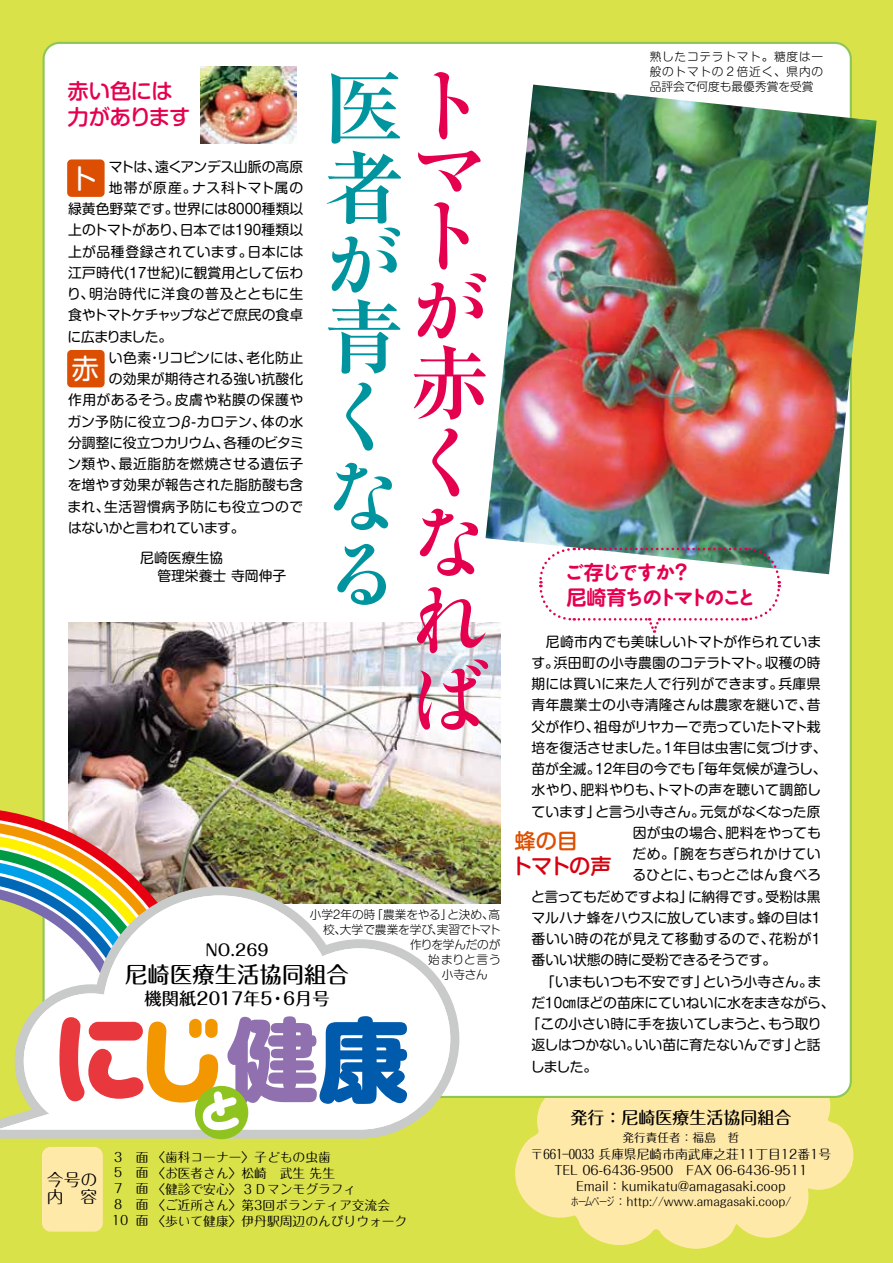
<style>
.page{position:relative;width:893px;height:1263px;background:#dae24a}
.page>*{position:absolute;margin:0;border:0;box-sizing:border-box;transform-origin:0 0}
.t1{font:79.8px/78.6px "Ryumin Std Bold KO";color:#e5004f}
.t2{font:700 79.8px "Ryumin Pr 6";color:#00959e}
.t3{font:79.8px/78.8px "Ryumin Std Bold KO";color:#00959e}
.t4{font:700 79.8px "Ryumin Pr 6";color:#e5004f}
.t5{font:27.6px "Shin M Go Pr 6";color:#fff}
.t6{font:500 22.35px "Maru Fo Pro";color:#000}
.t7{font:500 21.3px/25.5px "Shin M Go Pr 6";letter-spacing:-.03em;color:#e5004f}
.t8{font:500 21.3px "Shin M Go Pr 6";letter-spacing:-.055em;color:#d7000f}
.t9{font:500 21.3px "Shin M Go Pr 6";color:#dc4f03}
.t10{font:700 20.1px/24.8px "Maru Anti Std De";letter-spacing:-.17em;color:#e5004f}
.t11{font:500 17.25px "Maru Fo Pro";color:#000}
.t12{font:500 16.95px "Maru Fo Pro";color:#000}
.t13{font:16.8px/16.8px "Maru Fo Pro";color:#000}
.t14{font:500 15.9px "Maru Fo Pro";color:#000}
.t15{font:13.8px/18.1px "Shin M Go Pr 6";letter-spacing:.005em;color:#000}
.t16{font:13.8px "Shin M Go Pr 6";letter-spacing:.04em;color:#000}
.t17{font:13.8px "Shin M Go Pr 6";letter-spacing:-.015em;color:#000}
.t18{font:13.8px "Shin M Go Pr 6";letter-spacing:.025em;color:#000}
.t19{font:13.8px "Shin M Go Pr 6";letter-spacing:-.02em;color:#000}
.t20{font:13.8px "Shin M Go Pr 6";letter-spacing:-.03em;color:#000}
.t21{font:13.8px "Shin M Go Pr 6";letter-spacing:.03em;color:#000}
.t22{font:13.8px "Shin M Go Pr 6";letter-spacing:-.025em;color:#000}
.t23{font:13.8px "Shin M Go Pr 6";letter-spacing:.035em;color:#000}
.t24{font:13.8px "Shin M Go Pr 6";letter-spacing:.05em;color:#000}
.t25{font:13.8px "Shin M Go Pr 6";letter-spacing:-.065em;color:#000}
.t26{font:12.75px/15.9px "Maru Fo Pro";color:#000;text-align:center}
.t27{font:300 11.7px/14.9px "Shin M Go Pr 6";color:#000;text-align:justify}
.t28{font:11.7px "Maru Fo Pro";color:#000;scale:.7 1}
.t29{font:11.7px "Maru Fo Pro";color:#000}
.t30{font:300 11.7px "Shin M Go Pr 6";letter-spacing:-.02em;color:#000}
.s1{font-family:"Ryumin Std Bold KO";font-weight:400;color:#e5004f}
.s2{font-family:"Shin M Go Pr 6 De"}
</style>
<div class="page">
<svg style="left:515px;top:1090px;width:338px;height:159px;fill:#ffe9a9"></svg>
<div style="left:42px;top:1147px;width:61px;height:84px;background:#ffe9a9;border-radius:9px"></div>
<div style="left:44px;top:43px;width:807px;height:1054px;background:#fff;border-radius:16px"></div>
<img style="left:68px;top:622px;width:433px;height:282px">
<img style="left:200px;top:66px;width:97px;height:77px">
<img style="left:485px;top:85px;width:392px;height:489px">
<div style="left:67px;top:159px;width:38px;height:38px;background:#dc4f03;border-radius:4px"></div>
<div style="left:67px;top:350px;width:38px;height:37px;background:#dc4f03;border-radius:4px"></div>
<svg style="left:538px;top:546px;width:243px;height:87px"></svg>
<img style="left:0;top:807px;width:211px;height:52px">
<svg style="left:0;top:886px;width:459px;height:252px;fill:#c9caca"></svg>
<svg style="left:407px;top:895px;width:43px;height:234px"></svg>
<div style="left:195px;top:1086px;width:53px;height:53px;background:#8fc31f;border-radius:50%"></div>
<svg style="left:0;top:859px;width:407px;height:273px"></svg>
<h3 class="t7" style="left:68px;top:77px;width:124px">赤い色には力があります</h3>
<p class="t20" style="left:109px;top:155px;width:196px">マトは、遠くアンデス山脈の高原</p>
<p class="t24" style="left:109px;top:176px;width:196px">地帯が原産。ナス科トマト属の</p>
<p class="t15" style="left:68px;top:199px;width:237px">緑黄色野菜です。世界には8000種類以</p>
<p class="t15" style="left:68px;top:220px;width:237px">上のトマトがあり、日本では190種類以</p>
<p class="t21" style="left:68px;top:240px;width:237px">上が品種登録されています。日本には</p>
<p class="t15" style="left:68px;top:263px;width:237px">江戸時代(17世紀)に観賞用として伝わ</p>
<p class="t16" style="left:67px;top:283px;width:238px">り、明治時代に洋食の普及とともに生</p>
<p class="t20" style="left:68px;top:304px;width:237px">食やトマトケチャップなどで庶民の食卓</p>
<p class="t25" style="left:68px;top:325px;width:106px">に広まりました。</p>
<p class="t18" style="left:109px;top:347px;width:196px">い色素・リコピンには、老化防止</p>
<p class="t15" style="left:109px;top:369px;width:196px">の効果が期待される強い抗酸化</p>
<p class="t16" style="left:68px;top:389px;width:237px">作用があるそう。皮膚や粘膜の保護や</p>
<p class="t15" style="left:68px;top:412px;width:237px">ガン予防に役立つβ-カロテン、体の水</p>
<p class="t22" style="left:68px;top:432px;width:237px">分調整に役立つカリウム、各種のビタミ</p>
<p class="t23" style="left:67px;top:453px;width:237px">ン類や、最近脂肪を燃焼させる遺伝子</p>
<p class="t15" style="left:68px;top:475px;width:237px">を増やす効果が報告された脂肪酸も含</p>
<p class="t16" style="left:68px;top:495px;width:237px">まれ、生活習慣病予防にも役立つので</p>
<p class="t19" style="left:68px;top:517px;width:178px">はないかと言われています。</p>
<p class="t15" style="left:157px;top:548px;width:130px;text-indent:-17px">尼崎医療生協<br>管理栄養士 寺岡伸子</p>
<h2 class="t5" style="left:70px;top:156px;width:29px">ト</h2>
<h2 class="t5" style="left:71px;top:346px;width:29px">赤</h2>
<h1 class="t2" style="left:324px;top:45px;width:146px">医<span class="s1">ト</span></h1>
<h1 class="t1" style="left:410px;top:130px;width:72px;line-height:66.2px">マト</h1>
<h1 class="t1" style="left:410px;top:265px;width:78px">が</h1>
<h1 class="t4" style="left:410px;top:320px;width:77px">赤</h1>
<h1 class="t1" style="left:410px;top:417px;width:80px">くなれば</h1>
<h1 class="t2" style="left:324px;top:125px;width:79px">者</h1>
<h1 class="t3" style="left:324px;top:219px;width:78px">が</h1>
<h1 class="t2" style="left:324px;top:274px;width:78px">青</h1>
<h1 class="t3" style="left:324px;top:371px;width:70px">くなる</h1>
<p class="t27" style="left:310px;top:907px;width:192px">小学2年の時「農業をやる」と決め、高</p>
<p class="t27" style="left:323px;top:922px;width:179px">校、大学で農業を学び、実習でトマト</p>
<p class="t30" style="left:410px;top:935px;width:92px">作りを学んだのが</p>
<p class="t27" style="left:428px;top:951px;width:74px">始まりと言う</p>
<p class="t27" style="left:442px;top:966px;width:48px">小寺さん</p>
<p class="t14" style="left:205px;top:937px;width:65px">NO.269</p>
<h3 class="t6" style="left:125px;top:957px;width:225px">尼崎医療生活協同組合</h3>
<p class="t11" style="left:145px;top:985px;width:187px">機関紙2017年5・6月号</p>
<p class="t27" style="left:650px;top:48px;width:175px">熟したコテラトマト。糖度は一般のトマトの２倍近く、県内の品評会で何度も最優秀賞を受賞</p>
<h3 class="t10" style="left:564px;top:558px;width:194px">ご<span class="s2">存</span>じですか<span class="s2">？<br>尼崎育</span>ちのトマトのこと</h3>
<p class="t15" style="left:532px;top:632px;width:291px">　尼崎市内でも美味しいトマトが作られていま</p>
<p class="t15" style="left:531px;top:653px;width:291px">す。浜田町の小寺農園のコテラトマト。収穫の時</p>
<p class="t15" style="left:532px;top:674px;width:291px">期には買いに来た人で行列ができます。兵庫県</p>
<p class="t18" style="left:532px;top:694px;width:291px">青年農業士の小寺清隆さんは農家を継いで、昔</p>
<p class="t17" style="left:532px;top:715px;width:291px">父が作り、祖母がリヤカーで売っていたトマト栽</p>
<p class="t15" style="left:532px;top:738px;width:297px">培を復活させました。1年目は虫害に気づけず、</p>
<p class="t15" style="left:532px;top:759px;width:297px">苗が全滅。12年目の今でも「毎年気候が違うし、</p>
<p class="t15" style="left:532px;top:780px;width:291px">水やり、肥料やりも、トマトの声を聴いて調節し</p>
<p class="t15" style="left:532px;top:802px;width:291px">ています」と言う小寺さん。元気がなくなった原</p>
<p class="t15" style="left:633px;top:823px;width:190px">因が虫の場合、肥料をやっても</p>
<p class="t21" style="left:633px;top:843px;width:190px">だめ。「腕をちぎられかけてい</p>
<p class="t15" style="left:632px;top:865px;width:190px">るひとに、もっとごはん食べろ</p>
<p class="t17" style="left:531px;top:885px;width:291px">と言ってもだめですよね」に納得です。受粉は黒</p>
<p class="t15" style="left:531px;top:908px;width:291px">マルハナ蜂をハウスに放しています。蜂の目は1</p>
<p class="t16" style="left:532px;top:928px;width:291px">番いい時の花が見えて移動するので、花粉が1</p>
<p class="t15" style="left:532px;top:950px;width:246px">番いい状態の時に受粉できるそうです。</p>
<p class="t15" style="left:532px;top:972px;width:291px">　「いまもいつも不安です」という小寺さん。ま</p>
<p class="t19" style="left:531px;top:991px;width:305px">だ10㎝ほどの苗床にていねいに水をまきながら、</p>
<p class="t15" style="left:527px;top:1014px;width:296px">「この小さい時に手を抜いてしまうと、もう取り</p>
<p class="t15" style="left:532px;top:1035px;width:291px">返しはつかない。いい苗に育たないんです」と話</p>
<p class="t15" style="left:531px;top:1057px;width:68px">しました。</p>
<h3 class="t9" style="left:514px;top:823px;width:65px">蜂の目</h3>
<h3 class="t8" style="left:511px;top:849px;width:102px">トマトの声</h3>
<p class="t13" style="left:47px;top:1170px;width:52px">今号の内　容</p>
<p class="t26" style="left:112px;top:1147px;width:297px;text-align:left">３ 面〈歯科コーナー〉子どもの虫歯<br>５ 面〈お医者さん〉松崎　武生 先生<br>７ 面〈健診で安心〉３Ｄマンモグラフィ<br>８ 面〈ご近所さん〉第3回ボランティア交流会<br>10 面〈歩いて健康〉伊丹駅周辺のんびりウォーク</p>
<p class="t12" style="left:570px;top:1104px;width:223px">発行：尼崎医療生活協同組合</p>
<p class="t29" style="left:622px;top:1128px;width:118px">発行責任者：福島　哲</p>
<p class="t26" style="left:531px;top:1145px;width:302px">〒661―0033 兵庫県尼崎市南武庫之荘11丁目12番1号<br>TEL 06-6436-9500　FAX 06-6436-9511<br>Email：kumikatu@amagasaki.coop</p>
<p class="t28" style="left:571px;top:1192px;width:317px">ホームページ：http://www.amagasaki.coop/</p>
</div>
